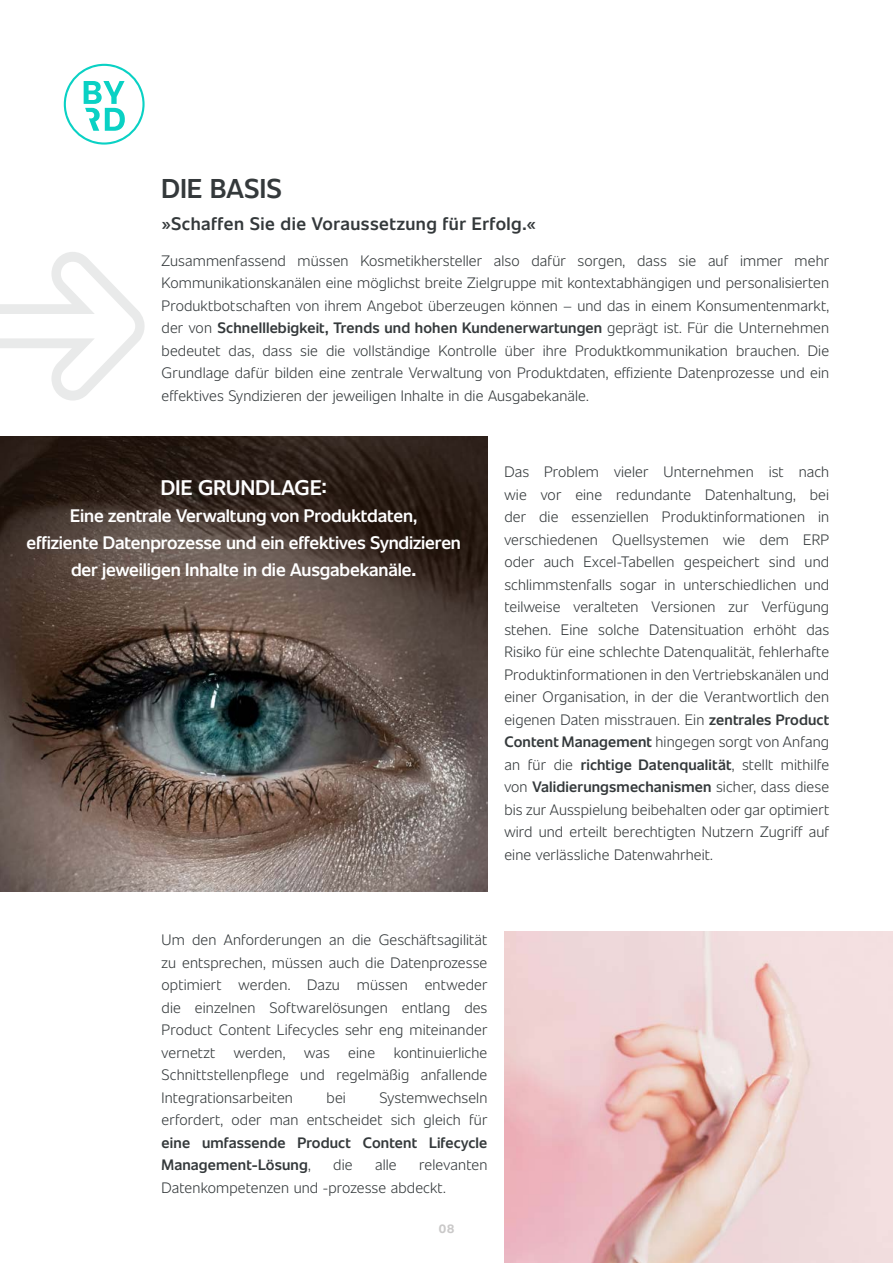
<style>
.page{position:relative;width:893px;height:1263px;background:#fff}
.page>*{position:absolute;margin:0;border:0;box-sizing:border-box;transform-origin:0 0}
.t1{font:600 27px "Unitext";letter-spacing:.01em;color:#34393b}
.t2{font:600 21px "Unitext";letter-spacing:.015em;color:#fff}
.t3{font:600 18px/27px "Unitext";letter-spacing:-.01em;color:#fff;text-align:center}
.t4{font:600 18px "Unitext";letter-spacing:.025em;color:#34393b}
.t5{font:300 15px/22.5px "Unitext";letter-spacing:.005em;color:#34393b;text-align:justify}
.t6{font:600 15px/22.5px "Unitext";letter-spacing:.01em;color:#34393b}
.t7{font:700 12px "Unitext";color:#cac9c9}
.s1{font-weight:600}
.s2{font-size:21px}
.s3{font-weight:300}
</style>
<div class="page">
<img style="left:0;top:436px;width:487px;height:455px">
<svg style="left:64px;top:64px;width:81px;height:81px"></svg>
<svg style="left:0;top:252px;width:145px;height:148px"></svg>
<img style="left:504px;top:932px;width:389px;height:331px">
<h1 class="t1" style="left:162px;top:169px;width:122px">DIE BASIS</h1>
<p class="t4" style="left:162px;top:210px;width:376px">»Schaffen Sie die Voraussetzung für Erfolg.«</p>
<p class="t5" style="left:162px;top:248px;width:669px">Zusammenfassend müssen Kosmetikhersteller also dafür sorgen, dass sie auf immer mehr Kommunikationskanälen eine möglichst breite Zielgruppe mit kontextabhängigen und personalisierten Produktbotschaften von ihrem Angebot überzeugen können – und das in einem Konsumentenmarkt, der von <span class="s1">Schnelllebigkeit, Trends und hohen Kundenerwartungen</span> geprägt ist. Für die Unternehmen bedeutet das, dass sie die vollständige Kontrolle über ihre Produktkommunikation brauchen. Die Grundlage dafür bilden eine zentrale Verwaltung von Produktdaten, effiziente Datenprozesse und ein effektives Syndizieren der jeweiligen Inhalte in die Ausgabekanäle.</p>
<h2 class="t2" style="left:161px;top:472px;width:168px">DIE GRUNDLAGE:</h2>
<p class="t3" style="left:26px;top:501px;width:436px">Eine zentrale Verwaltung von Produktdaten,<br>effiziente Datenprozesse und ein effektives Syndizieren der jeweiligen Inhalte in die Ausgabekanäle<span class="s2">.</span></p>
<p class="t5" style="left:504px;top:459px;width:326px">Das Problem vieler Unternehmen ist nach wie vor eine redundante Datenhaltung, bei der die essenziellen Produktinformationen in verschiedenen Quellsystemen wie dem ERP oder auch Excel-Tabellen gespeichert sind und schlimmstenfalls sogar in unterschiedlichen und teilweise veralteten Versionen zur Verfügung stehen. Eine solche Datensituation erhöht das Risiko für eine schlechte Datenqualität, fehlerhafte Produktinformationen in den Vertriebskanälen und einer Organisation, in der die Verantwortlich den eigenen Daten misstrauen. Ein <span class="s1">zentrales Product Content Management</span> hingegen sorgt von Anfang an für die <span class="s1">richtige Datenqualität</span>, stellt mithilfe von <span class="s1">Validierungsmechanismen</span> sicher, dass diese bis zur Ausspielung beibehalten oder gar optimiert wird und erteilt berechtigten Nutzern Zugriff auf eine verlässliche Datenwahrheit.</p>
<p class="t5" style="left:162px;top:927px;width:327px">Um den Anforderungen an die Geschäftsagilität zu entsprechen, müssen auch die Datenprozesse optimiert werden. Dazu müssen entweder die einzelnen Softwarelösungen entlang des Product Content Lifecycles sehr eng miteinander vernetzt werden, was eine kontinuierliche Schnittstellenpflege und regelmäßig anfallende Integrationsarbeiten</p>
<p class="t5" style="left:162px;top:1085px;width:327px;text-align:right">Systemwechseln<br>erfordert, oder man entscheidet sich gleich für</p>
<p class="t6" style="left:162px;top:1130px;width:327px">eine umfassende Product Content Lifecycle<br>Management-Lösung<span class="s3">,</span></p>
<p class="t5" style="left:327px;top:1085px;width:21px">bei</p>
<p class="t5" style="left:162px;top:1152px;width:327px;text-indent:258px">relevanten<br>Datenkompetenzen und -prozesse abdeckt.</p>
<p class="t5" style="left:333px;top:1152px;width:21px">die</p>
<p class="t5" style="left:375px;top:1152px;width:23px">alle</p>
<p class="t7" style="left:439px;top:1220px;width:17px">08</p>
</div>
